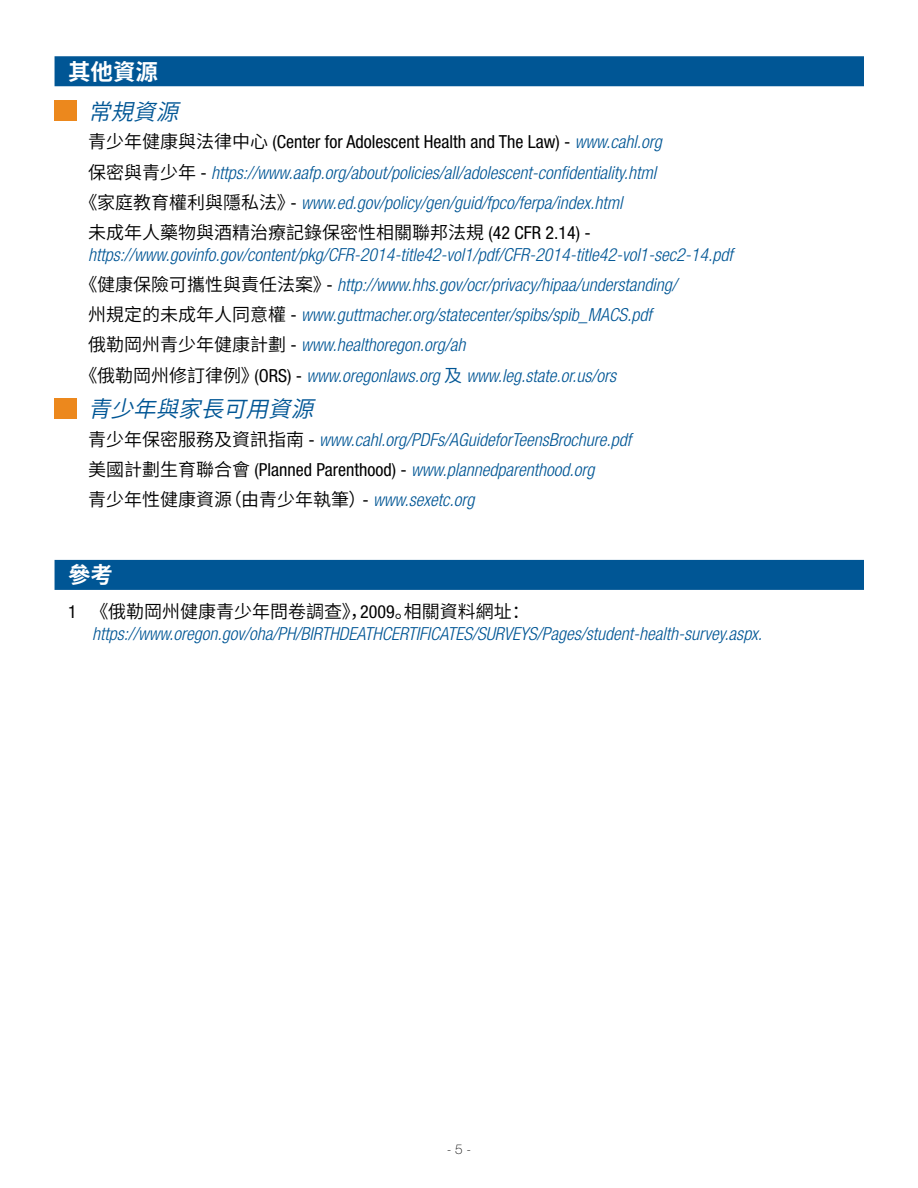
<style>
.page{position:relative;width:918px;height:1188px;background:#fff}
.page>*{position:absolute;margin:0;border:0;box-sizing:border-box;transform-origin:0 0}
.t1{font:italic 22.5px "Source Han Sans SC";color:#005695}
.t2{font:700 22.5px "Source Han Sans SC";color:#fff}
.t3{font:italic 300 condensed 18px/30.3px "Helvetica Neue LT Std";color:#005695}
.t4{font:18px "Source Han Sans SC";color:#000}
.t5{font:condensed 18px "Helvetica Neue LT Std";color:#000}
.t6{font:100 13.5px "Helvetica Neue LT Std";color:#000}
.s1{font-family:"Source Han Sans SC";font-stretch:normal}
.s2{font-weight:300;font-style:italic;color:#005695}
.s3{font-family:"Source Han Sans SC";font-weight:400;font-style:normal;font-stretch:normal;color:#000}
.s4{font-weight:400;font-style:normal;color:#000}
.s5{font-family:"Helvetica Neue LT Std";font-stretch:condensed}
.s6{font-family:"Source Han Sans SC";font-weight:400;font-style:normal;font-stretch:normal}
.s7{font-family:"Helvetica Neue LT Std";font-weight:300;font-style:italic;font-stretch:condensed;color:#005695}
</style>
<div class="page">
<div style="left:55px;top:56px;width:809px;height:30px;background:#005695"></div>
<div style="left:55px;top:560px;width:809px;height:30px;background:#005695"></div>
<div style="left:54px;top:100px;width:22px;height:20px;background:#ec881d"></div>
<div style="left:54px;top:399px;width:22px;height:20px;background:#ec881d"></div>
<p class="t2" style="left:68px;top:59px;width:91px">其他資源</p>
<p class="t1" style="left:88px;top:99px;width:105px">常規資源</p>
<p class="t5" style="left:88px;top:132px;width:575px"><span class="s1">青少年健康與法律中心</span> (Center for Adolescent Health and The Law) - <span class="s2">www.cahl.org</span></p>
<p class="t3" style="left:88px;top:158px;width:569px"><span class="s3">保密與青少年</span> <span class="s4">-</span> https://www.aafp.org/about/policies/all/adolescent-confidentiality.html</p>
<p class="t3" style="left:80px;top:188px;width:544px"><span class="s3">《家庭教育權利與隱私法》</span><span class="s4">-</span> www.ed.gov/policy/gen/guid/fpco/ferpa/index.html</p>
<p class="t4" style="left:88px;top:222px;width:504px">未成年人藥物與酒精治療記錄保密性相關聯邦法規 <span class="s5">(42 CFR 2.14) -</span></p>
<p class="t3" style="left:88px;top:240px;width:646px">https://www.govinfo.gov/content/pkg/CFR-2014-title42-vol1/pdf/CFR-2014-title42-vol1-sec2-14.pdf</p>
<p class="t3" style="left:80px;top:270px;width:599px"><span class="s3">《健康保險可攜性與責任法案》</span><span class="s4">-</span> http://www.hhs.gov/ocr/privacy/hipaa/understanding/</p>
<p class="t3" style="left:88px;top:300px;width:565px"><span class="s3">州規定的未成年人同意權</span> <span class="s4">-</span> www.guttmacher.org/statecenter/spibs/spib_MACS.pdf</p>
<p class="t3" style="left:88px;top:330px;width:379px"><span class="s3">俄勒岡州青少年健康計劃</span> <span class="s4">-</span> www.healthoregon.org/ah</p>
<p class="t3" style="left:80px;top:361px;width:538px"><span class="s3">《俄勒岡州修訂律例》</span><span class="s4">(ORS) -</span> www.oregonlaws.org <span class="s6">及</span> www.leg.state.or.us/ors</p>
<p class="t1" style="left:88px;top:396px;width:240px">青少年與家長可用資源</p>
<p class="t3" style="left:88px;top:425px;width:544px"><span class="s3">青少年保密服務及資訊指南</span> <span class="s4">-</span> www.cahl.org/PDFs/AGuideforTeensBrochure.pdf<span class="s3">美國計劃生育聯合會</span> <span class="s4">(Planned Parenthood) -</span> www.plannedparenthood.org</p>
<p class="t4" style="left:88px;top:489px;width:388px">青少年性健康資源（由青少年執筆）<span class="s5">-</span> <span class="s7">www.sexetc.org</span></p>
<p class="t2" style="left:68px;top:562px;width:46px">參考</p>
<p class="t4" style="left:68px;top:602px;width:463px"><span class="s5">1</span> 《俄勒岡州健康青少年問卷調查》，<span class="s5">2009</span>。相關資料網址：</p>
<p class="t3" style="left:92px;top:619px;width:672px">https://www.oregon.gov/oha/PH/BIRTHDEATHCERTIFICATES/SURVEYS/Pages/student-health-survey.aspx.</p>
<p class="t6" style="left:447px;top:1142px;width:26px">- 5 -</p>
</div>
